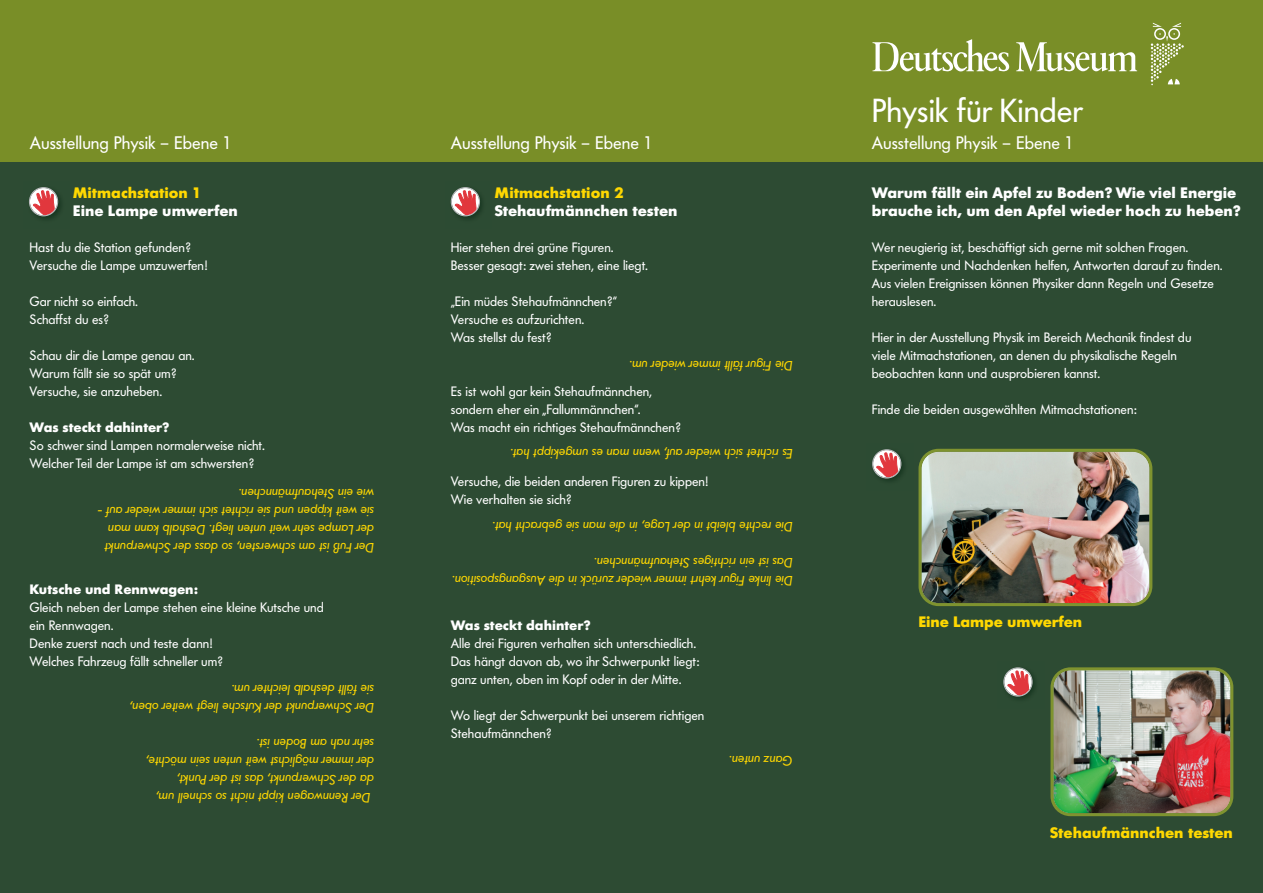
<style>
.page{position:relative;width:1263px;height:893px;background:#2d4b33}
.page>*{position:absolute;margin:0;border:0;box-sizing:border-box;transform-origin:0 0}
.t1{font:33px "Futura Serie BQ";color:#fff}
.t2{font:18px "Futura Serie BQ";color:#fff}
.t3{font:700 15px/18px "Futura Serie BQ";color:#fff}
.t4{font:700 15px "Futura Serie BQ";color:#ffd801}
.t5{font:13.5px/18px "Futura Serie BQ";color:#fff}
.t6{font:italic 13.5px/18px "Futura Serie BQ";color:#ffd801}
.s1{color:#ffd801}
.s2{font-weight:700}
</style>
<div class="page">
<div style="left:0;top:0;width:1263px;height:162px;background:#798e27"></div>
<img style="left:918px;top:449px;width:234px;height:157px">
<img style="left:1050px;top:667px;width:183px;height:149px">
<svg style="left:1151px;top:23px;width:33px;height:62px"></svg>
<svg style="left:872px;top:39px;width:137px;height:33px"></svg>
<svg style="left:1016px;top:42px;width:121px;height:30px"></svg>
<img style="left:38px;top:196px;width:23px;height:23px">
<svg style="left:29px;top:187px;width:29px;height:29px"></svg>
<img style="left:450px;top:197px;width:32px;height:22px">
<svg style="left:451px;top:187px;width:29px;height:29px"></svg>
<img style="left:881px;top:458px;width:23px;height:23px">
<svg style="left:872px;top:449px;width:29px;height:29px"></svg>
<img style="left:1013px;top:676px;width:22px;height:23px">
<svg style="left:1003px;top:667px;width:29px;height:30px"></svg>
<p class="t2" style="left:30px;top:136px;width:203px">Ausstellung Physik – Ebene 1</p>
<p class="t3" style="left:73px;top:185px;width:167px"><span class="s1">Mitmachstation 1<br></span>Eine Lampe umwerfen</p>
<p class="t5" style="left:30px;top:239px;width:179px">Hast du die Station gefunden?<br>Versuche die Lampe umzuwerfen!</p>
<p class="t5" style="left:30px;top:293px;width:110px">Gar nicht so einfach.<br>Schaffst du es?</p>
<p class="t5" style="left:30px;top:347px;width:167px">Schau dir die Lampe genau an.<br>Warum fällt sie so spät um?<br>Versuche, sie anzuheben.</p>
<p class="t5" style="left:30px;top:419px;width:237px"><span class="s2">Was steckt dahinter?<br></span>So schwer sind Lampen normalerweise nicht.<br>Welcher Teil der Lampe ist am schwersten?</p>
<p class="t6" style="left:374px;top:555px;width:278px;rotate:-180deg">Der Fuß ist am schwersten, so dass der Schwerpunkt der Lampe sehr weit unten liegt. Deshalb kann man sie weit kippen und sie richtet sich immer wieder auf - wie ein Stehaufmännchen.</p>
<p class="t5" style="left:30px;top:581px;width:296px"><span class="s2">Kutsche und Rennwagen:<br></span>Gleich neben der Lampe stehen eine kleine Kutsche und ein Rennwagen.<br>Denke zuerst nach und teste dann!<br>Welches Fahrzeug fällt schneller um?</p>
<p class="t6" style="left:374px;top:716px;width:246px;rotate:-180deg">Der Schwerpunkt der Kutsche liegt weiter oben, sie fällt deshalb leichter um.</p>
<p class="t6" style="left:374px;top:806px;width:230px;rotate:-180deg">Der Rennwagen kippt nicht so schnell um, da der Schwerpunkt, das ist der Punkt,<br>der immer möglichst weit unten sein möchte, sehr nah am Boden ist.</p>
<p class="t2" style="left:451px;top:136px;width:203px">Ausstellung Physik – Ebene 1</p>
<p class="t3" style="left:495px;top:185px;width:184px"><span class="s1">Mitmachstation 2<br></span>Stehaufmännchen testen</p>
<p class="t5" style="left:451px;top:239px;width:199px">Hier stehen drei grüne Figuren.<br>Besser gesagt: zwei stehen, eine liegt.</p>
<p class="t5" style="left:451px;top:293px;width:168px">„Ein müdes Stehaufmännchen?“<br>Versuche es aufzurichten.<br>Was stellst du fest?</p>
<p class="t6" style="left:793px;top:373px;width:165px;rotate:-180deg">Die Figur fällt immer wieder um.</p>
<p class="t5" style="left:451px;top:383px;width:231px">Es ist wohl gar kein Stehaufmännchen, sondern eher ein „Fallummännchen“.<br>Was macht ein richtiges Stehaufmännchen?</p>
<p class="t6" style="left:793px;top:461px;width:284px;rotate:-180deg">Es richtet sich wieder auf, wenn man es umgekippt hat.</p>
<p class="t5" style="left:451px;top:473px;width:259px">Versuche, die beiden anderen Figuren zu kippen!<br>Wie verhalten sie sich?</p>
<p class="t6" style="left:793px;top:535px;width:302px;rotate:-180deg">Die rechte bleibt in der Lage, in die man sie gebracht hat.</p>
<p class="t6" style="left:793px;top:589px;width:342px;rotate:-180deg">Die linke Figur kehrt immer wieder zurück in die Ausgangsposition.<br>Das ist ein richtiges Stehaufmännchen.</p>
<p class="t5" style="left:451px;top:617px;width:250px"><span class="s2">Was steckt dahinter?<br></span>Alle drei Figuren verhalten sich unterschiedlich.<br>Das hängt davon ab, wo ihr Schwerpunkt liegt: ganz unten, oben im Kopf oder in der Mitte.</p>
<p class="t5" style="left:451px;top:707px;width:255px">Wo liegt der Schwerpunkt bei unserem richtigen<br>Stehaufmännchen?</p>
<p class="t6" style="left:793px;top:768px;width:65px;rotate:-180deg">Ganz unten.</p>
<p class="t1" style="left:872px;top:97px;width:213px">Physik für Kinder</p>
<p class="t2" style="left:872px;top:136px;width:203px">Ausstellung Physik – Ebene 1</p>
<p class="t3" style="left:872px;top:185px;width:370px">Warum fällt ein Apfel zu Boden? Wie viel Energie brauche ich, um den Apfel wieder hoch zu heben?</p>
<p class="t5" style="left:872px;top:239px;width:352px">Wer neugierig ist, beschäftigt sich gerne mit solchen Fragen.<br>Experimente und Nachdenken helfen, Antworten darauf zu finden.<br>Aus vielen Ereignissen können Physiker dann Regeln und Gesetze herauslesen.</p>
<p class="t5" style="left:872px;top:329px;width:321px">Hier in der Ausstellung Physik im Bereich Mechanik findest du viele Mitmachstationen, an denen du physikalische Regeln beobachten kann und ausprobieren kannst.</p>
<p class="t5" style="left:872px;top:401px;width:267px">Finde die beiden ausgewählten Mitmachstationen:</p>
<p class="t4" style="left:918px;top:616px;width:165px">Eine Lampe umwerfen</p>
<p class="t4" style="left:1050px;top:827px;width:184px">Stehaufmännchen testen</p>
</div>
